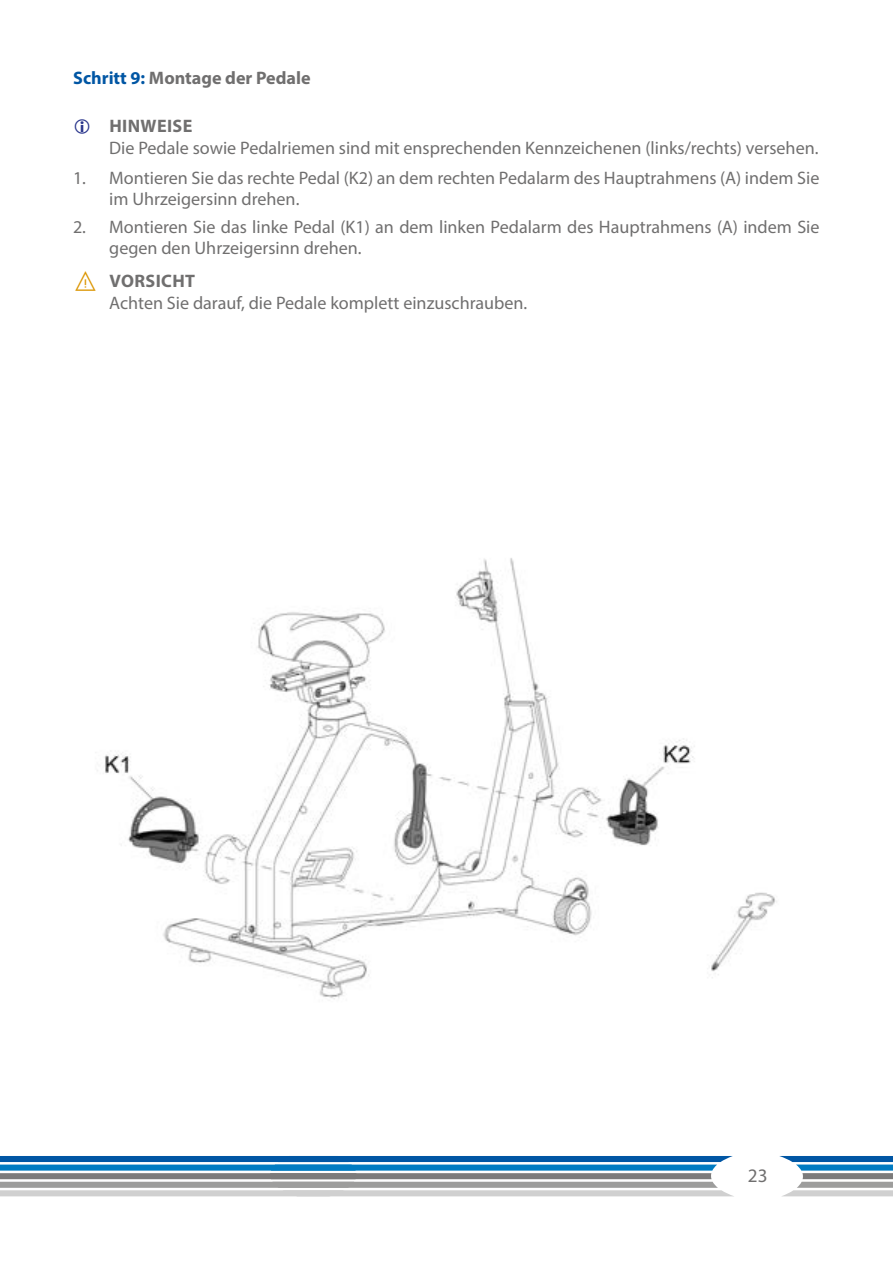
<style>
.page{position:relative;width:893px;height:1263px;background:#fff}
.page>*{position:absolute;margin:0;border:0;box-sizing:border-box;transform-origin:0 0}
.t1{font:19.2px "Myriad Pro";color:#706f6f}
.t2{font:18.15px/21.3px "Myriad Pro";color:#706f6f}
.t3{font:700 18.15px "Myriad Pro";color:#706f6f}
.t4{font:700 18.15px "Myriad Pro";letter-spacing:.02em;color:#706f6f}
.s1{color:#0056a4}
.s2{color:#db9500}
.s3{font-weight:700}
</style>
<div class="page">
<img style="left:97px;top:558px;width:680px;height:441px">
<div style="left:715px;top:857px;width:104px;height:30px;background:#fff"></div>
<svg style="left:779px;top:1156px;width:114px;height:40px"></svg>
<svg style="left:0;top:1156px;width:733px;height:40px"></svg>
<p class="t3" style="left:73px;top:66px;width:239px"><span class="s1">Schritt 9:</span> Montage der Pedale</p>
<p class="t4" style="left:109px;top:114px;width:84px">HINWEISE</p>
<p class="t2" style="left:109px;top:137px;width:711px">Die Pedale sowie Pedalriemen sind mit ensprechenden Kennzeichenen (links/rechts) versehen.</p>
<p class="t2" style="left:109px;top:167px;width:712px;text-indent:-36px">1. Montieren Sie das rechte Pedal (K2) an dem rechten Pedalarm des Hauptrahmens (A) indem Sie im Uhrzeigersinn drehen.</p>
<p class="t2" style="left:109px;top:216px;width:712px;text-indent:-36px">2. Montieren Sie das linke Pedal (K1) an dem linken Pedalarm des Hauptrahmens (A) indem Sie gegen den Uhrzeigersinn drehen.</p>
<p class="t2" style="left:109px;top:270px;width:420px;line-height:21.8px;text-indent:-36px"><span class="s2">⚠</span> <span class="s3">VORSICHT<br></span>Achten Sie darauf, die Pedale komplett einzuschrauben.</p>
<p class="t1" style="left:748px;top:1164px;width:21px">23</p>
</div>
